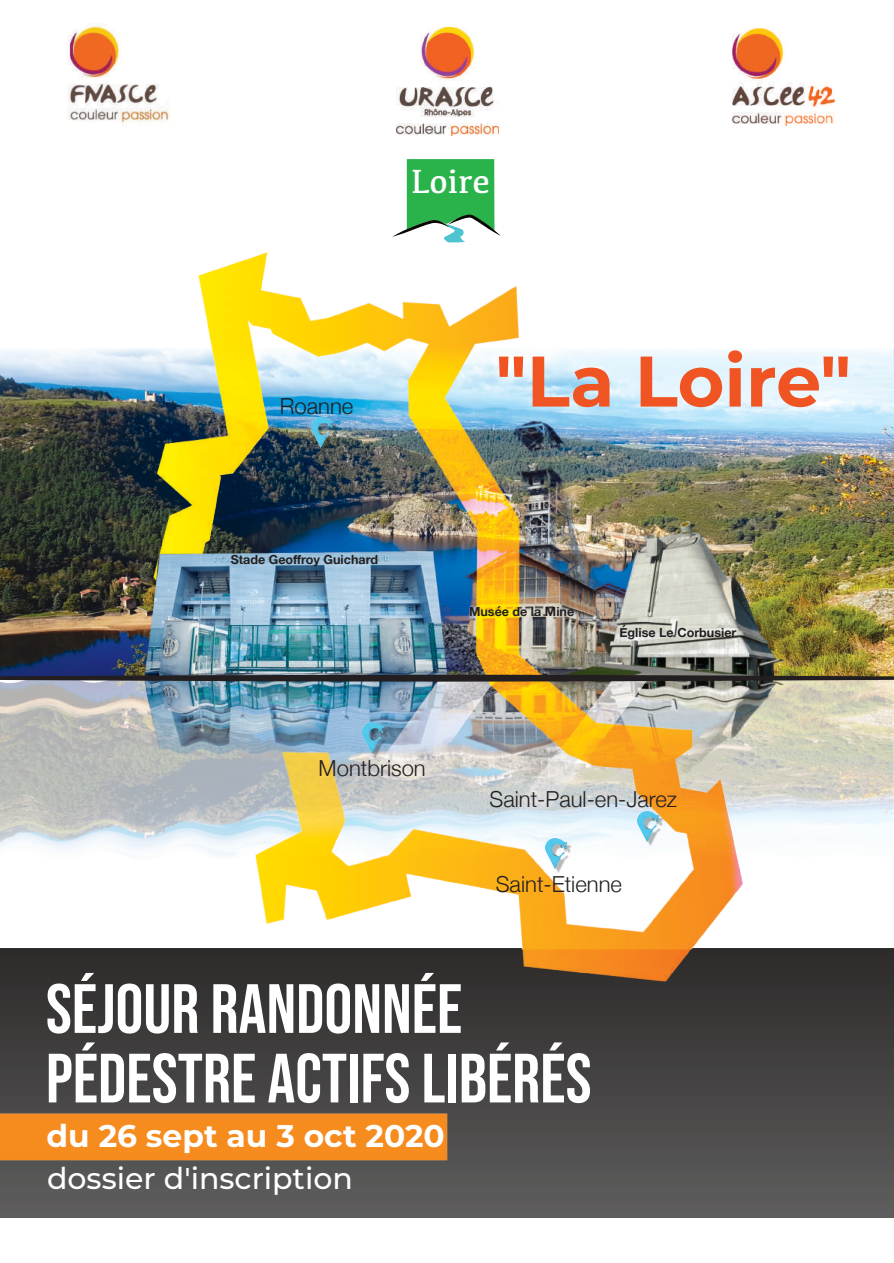
<style>
.page{position:relative;width:894px;height:1263px;background:#fff}
.page>*{position:absolute;margin:0;border:0;box-sizing:border-box;transform-origin:0 0}
.t1{font:700 71.4px "Montserrat";color:#f15423}
.t2{font:69.6px/69.6px "Bebas Neue";color:#fff}
.t3{font:34.65px "Kefa";color:#fff}
.t4{font:700 31.35px "Montserrat";color:#fff}
.t5{font:500 30px "Montserrat";color:#fff}
.t6{font:300 22.05px "Helvetica Neue";color:#231f20}
.t7{font:700 12.6px "Helvetica Neue";color:#231f20}
</style>
<div class="page">
<img style="left:0;top:348px;width:893px;height:869px">
<img style="left:153px;top:253px;width:589px;height:728px">
<img style="left:0;top:675px;width:893px;height:7px">
<img style="left:545px;top:838px;width:26px;height:35px">
<img style="left:637px;top:812px;width:26px;height:35px">
<img style="left:362px;top:723px;width:26px;height:35px">
<img style="left:311px;top:418px;width:26px;height:35px">
<svg style="left:392px;top:159px;width:108px;height:83px"></svg>
<img style="left:732px;top:28px;width:102px;height:98px">
<img style="left:396px;top:27px;width:102px;height:109px">
<img style="left:67px;top:24px;width:103px;height:102px">
<div style="left:0;top:1113px;width:447px;height:47px;background:#f68b1e"></div>
<h3 class="t3" style="left:411px;top:169px;width:80px">Loire</h3>
<h3 class="t6" style="left:280px;top:393px;width:75px">Roanne</h3>
<p class="t7" style="left:230px;top:551px;width:149px">Stade Geoffroy Guichard</p>
<h1 class="t1" style="left:495px;top:337px;width:357px">"La Loire"</h1>
<p class="t7" style="left:469px;top:604px;width:107px">Musée de la Mine</p>
<p class="t7" style="left:619px;top:625px;width:118px">Église Le Corbusier</p>
<h3 class="t6" style="left:318px;top:755px;width:109px">Montbrison</h3>
<h3 class="t6" style="left:489px;top:786px;width:189px">Saint-Paul-en-Jarez</h3>
<h3 class="t6" style="left:495px;top:871px;width:128px">Saint-Etienne</h3>
<h2 class="t2" style="left:46px;top:981px;width:547px">SÉJOUR RANDONNÉE<br>PÉDESTRE ACTIFS LIBÉRÉS</h2>
<h3 class="t4" style="left:47px;top:1117px;width:399px">du 26 sept au 3 oct 2020</h3>
<h3 class="t5" style="left:47px;top:1160px;width:307px">dossier d'inscription</h3>
</div>
